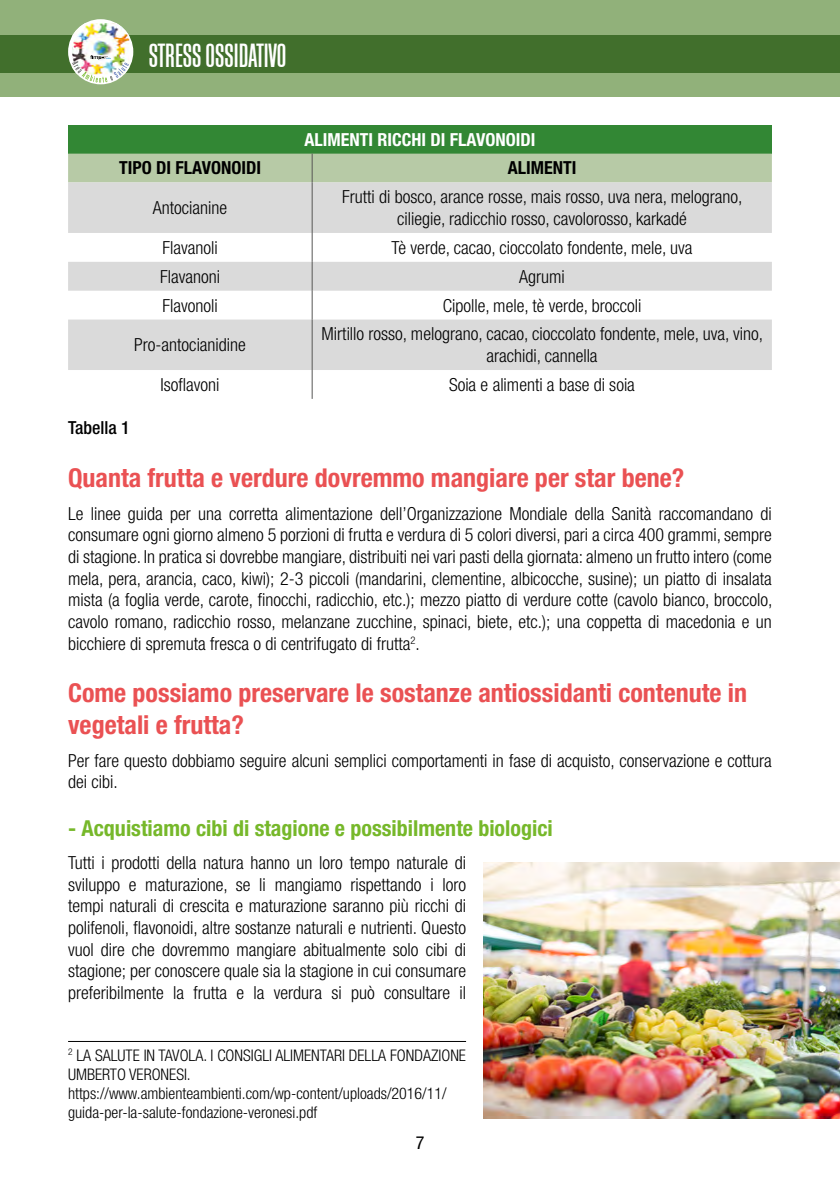
<style>
.page{position:relative;width:840px;height:1191px;background:#fff}
.page>*{position:absolute;margin:0;border:0;box-sizing:border-box;transform-origin:0 0}
.t1{font:34.8px "Block Gothic RR Medium Extra Cond";color:#fff}
.t2{font:700 condensed 26px/31.2px "Helvetica Neue LT Std";color:#ea5153}
.t3{font:700 condensed 22px "Helvetica Neue LT Std";color:#76b82a}
.t4{font:300 condensed 18px/21.6px "Helvetica Neue LT Std";color:#000;text-align:center}
.t5{font:700 condensed 18px "Helvetica Neue LT Std";color:#fff}
.t6{font:700 condensed 18px "Helvetica Neue LT Std";color:#000}
.t7{font:500 condensed 18px "Helvetica Neue LT Std";color:#000}
.t8{font:condensed 18px "Helvetica Neue LT Std";color:#000}
.t9{font:300 condensed 16px/19.2px "Helvetica Neue LT Std";color:#000}
</style>
<div class="page">
<hr style="left:839px;top:0;width:1px;height:97px;background:#91b17a">
<div style="left:0;top:0;width:839px;height:97px;background:#91b17a"></div>
<div style="left:0;top:35px;width:839px;height:38px;background:#416f2c"></div>
<div style="left:68px;top:19px;width:65px;height:65px;background:#fff;border-radius:50%"></div>
<img style="left:72px;top:23px;width:57px;height:32px">
<svg style="left:72px;top:55px;width:57px;height:28px"></svg>
<div style="left:68px;top:125px;width:703px;height:29px;background:#328734"></div>
<svg style="left:68px;top:182px;width:703px;height:188px;fill:#dadada"></svg>
<div style="left:68px;top:154px;width:703px;height:28px;background:#b7caa6"></div>
<hr style="left:311px;top:182px;width:1px;height:51px;background:#575756">
<svg style="left:311px;top:233px;width:1px;height:86px"></svg>
<hr style="left:311px;top:319px;width:1px;height:51px;background:#575756">
<svg style="left:311px;top:370px;width:1px;height:29px"></svg>
<hr style="left:68px;top:1041px;width:398px;height:1px;background:#000">
<img style="left:483px;top:862px;width:356px;height:256px">
<h1 class="t1" style="left:149px;top:37px;width:139px">STRESS OSSIDATIVO</h1>
<p class="t5" style="left:304px;top:128px;width:232px">ALIMENTI RICCHI DI FLAVONOIDI</p>
<p class="t6" style="left:119px;top:157px;width:144px">TIPO DI FLAVONOIDI</p>
<p class="t6" style="left:507px;top:157px;width:70px">ALIMENTI</p>
<p class="t4" style="left:153px;top:197px;width:76px">Antocianine</p>
<p class="t4" style="left:342px;top:186px;width:401px">Frutti di bosco, arance rosse, mais rosso, uva nera, melograno, ciliegie, radicchio rosso, cavolorosso, karkadé</p>
<p class="t4" style="left:162px;top:236px;width:57px">Flavanoli</p>
<p class="t4" style="left:391px;top:236px;width:302px">Tè verde, cacao, cioccolato fondente, mele, uva</p>
<p class="t4" style="left:160px;top:265px;width:61px">Flavanoni</p>
<p class="t4" style="left:519px;top:265px;width:47px">Agrumi</p>
<p class="t4" style="left:162px;top:294px;width:57px">Flavonoli</p>
<p class="t4" style="left:442px;top:294px;width:200px">Cipolle, mele, tè verde, broccoli</p>
<p class="t4" style="left:134px;top:334px;width:113px">Pro-antocianidine</p>
<p class="t4" style="left:321px;top:323px;width:442px">Mirtillo rosso, melograno, cacao, cioccolato fondente, mele, uva, vino, arachidi, cannella</p>
<p class="t4" style="left:160px;top:373px;width:60px">Isoflavoni</p>
<p class="t4" style="left:449px;top:373px;width:187px">Soia e alimenti a base di soia</p>
<p class="t7" style="left:68px;top:417px;width:63px">Tabella 1</p>
<h2 class="t2" style="left:68px;top:462px;width:617px">Quanta frutta e verdure dovremmo mangiare per star bene?</h2>
<p class="t4" style="left:68px;top:502px;width:705px;text-align:justify">Le linee guida per una corretta alimentazione dell’Organizzazione Mondiale della Sanità raccomandano di consumare ogni giorno almeno 5 porzioni di frutta e verdura di 5 colori diversi, pari a circa 400 grammi, sempre di stagione. In pratica si dovrebbe mangiare, distribuiti nei vari pasti della giornata: almeno un frutto intero (come mela, pera, arancia, caco, kiwi); 2-3 piccoli (mandarini, clementine, albicocche, susine); un piatto di insalata mista (a foglia verde, carote, finocchi, radicchio, etc.); mezzo piatto di verdure cotte (cavolo bianco, broccolo, cavolo romano, radicchio rosso, melanzane zucchine, spinaci, biete, etc.); una coppetta di macedonia e un bicchiere di spremuta fresca o di centrifugato di frutta<sup>2</sup>.</p>
<h2 class="t2" style="left:68px;top:677px;width:680px">Come possiamo preservare le sostanze antiossidanti contenute in vegetali e frutta?</h2>
<p class="t4" style="left:68px;top:749px;width:705px;text-align:left">Per fare questo dobbiamo seguire alcuni semplici comportamenti in fase di acquisto, conservazione e cottura dei cibi.</p>
<p class="t3" style="left:68px;top:815px;width:486px">- Acquistiamo cibi di stagione e possibilmente biologici</p>
<p class="t4" style="left:68px;top:851px;width:399px;text-align:justify">Tutti i prodotti della natura hanno un loro tempo naturale di sviluppo e maturazione, se li mangiamo rispettando i loro tempi naturali di crescita e maturazione saranno più ricchi di polifenoli, flavonoidi, altre sostanze naturali e nutrienti. Questo vuol dire che dovremmo mangiare abitualmente solo cibi di stagione; per conoscere quale sia la stagione in cui consumare preferibilmente la frutta e la verdura si può consultare il</p>
<p class="t9" style="left:68px;top:1045px;width:399px"><sup>2</sup> LA SALUTE IN TAVOLA. I CONSIGLI ALIMENTARI DELLA FONDAZIONE UMBERTO VERONESI. https://www.ambienteambienti.com/wp-content/uploads/2016/11/ guida-per-la-salute-fondazione-veronesi.pdf</p>
<p class="t8" style="left:415px;top:1132px;width:10px">7</p>
</div>
